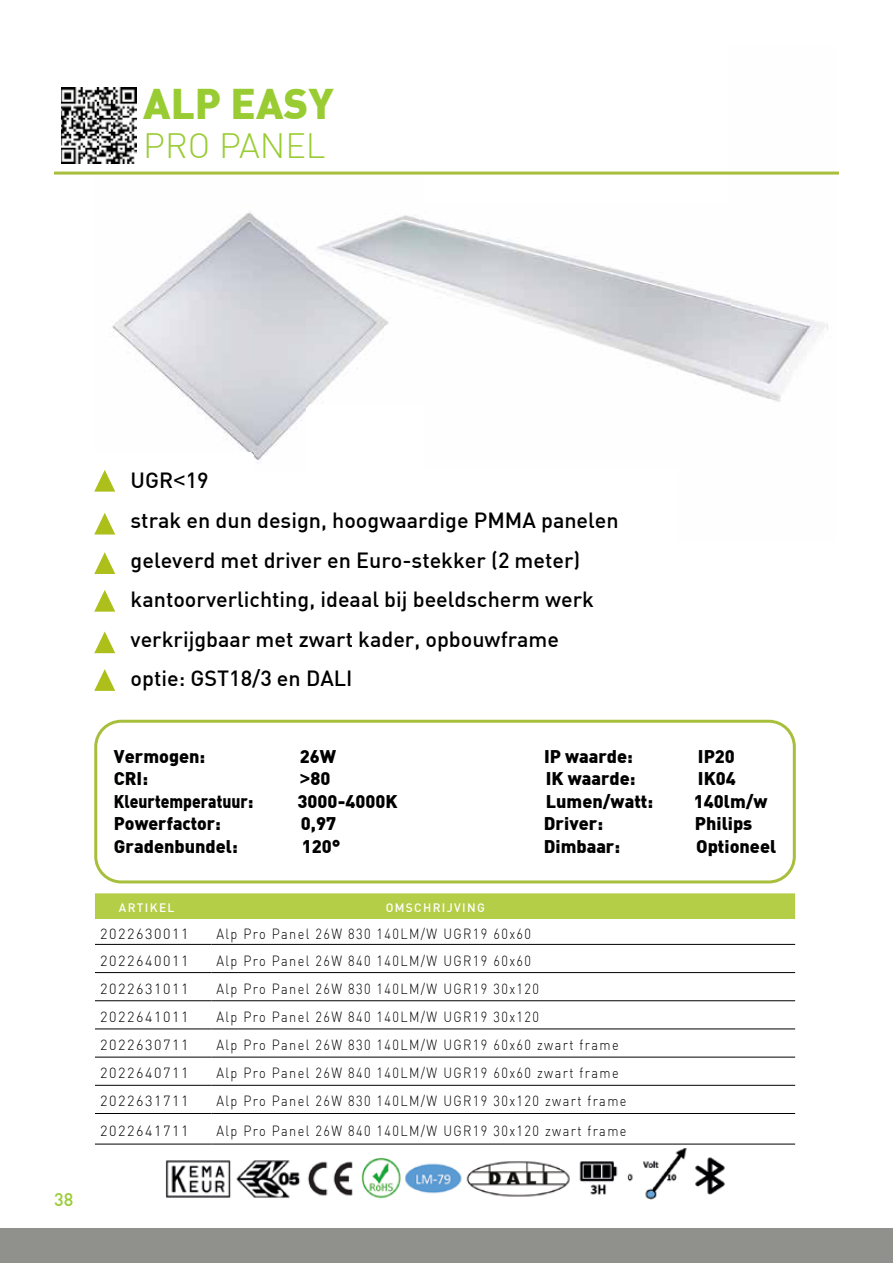
<style>
.page{position:relative;width:893px;height:1263px;background:#fff}
.page>*{position:absolute;margin:0;border:0;box-sizing:border-box;transform-origin:0 0}
.t1{font:900 42px "DIN";color:#9c3}
.t2{font:300 34.5px "DIN";color:#9c3}
.t3{font:500 21.6px/39.6px "DIN";color:#000}
.t4{font:900 18px "DIN";color:#000}
.t5{font:900 18px "DIN";color:#000;scale:.87 1}
.t6{font:500 18px "DIN";color:#9c3}
.t7{font:300 14.4px "DIN";letter-spacing:.11em;color:#000;scale:.88 1}
.t8{font:300 14.4px "DIN";letter-spacing:.11em;color:#000}
.t9{font:500 12px "DIN";letter-spacing:.11em;color:#fff}
.s1{font-family:"Arial";font-weight:400}
.s2{font-family:"Arial";font-weight:700}
</style>
<div class="page">
<img style="left:94px;top:171px;width:328px;height:292px">
<img style="left:307px;top:171px;width:422px;height:33px">
<img style="left:729px;top:171px;width:106px;height:231px">
<img style="left:422px;top:219px;width:255px;height:150px">
<img style="left:677px;top:204px;width:53px;height:198px">
<hr style="left:54px;top:172px;width:785px;height:3px;background:#a7bf3a">
<div style="left:0;top:1228px;width:893px;height:35px;background:#90908c"></div>
<svg style="left:94px;top:552px;width:21px;height:22px"></svg>
<svg style="left:94px;top:590px;width:21px;height:22px"></svg>
<svg style="left:94px;top:513px;width:21px;height:21px"></svg>
<div style="left:94px;top:720px;width:702px;height:163px;border:3px solid #a7bf3a;border-radius:26px"></div>
<svg style="left:94px;top:470px;width:21px;height:22px"></svg>
<img style="left:166px;top:1148px;width:521px;height:52px">
<img style="left:695px;top:1157px;width:30px;height:38px">
<img style="left:61px;top:88px;width:75px;height:75px">
<svg style="left:94px;top:631px;width:21px;height:22px"></svg>
<svg style="left:94px;top:669px;width:21px;height:22px"></svg>
<div style="left:95px;top:893px;width:700px;height:26px;background:#b4ce47"></div>
<hr style="left:95px;top:944px;width:116px;height:1px;background:#000">
<hr style="left:211px;top:944px;width:584px;height:1px;background:#000">
<hr style="left:95px;top:972px;width:116px;height:1px;background:#000">
<hr style="left:211px;top:972px;width:584px;height:1px;background:#000">
<hr style="left:95px;top:1000px;width:116px;height:1px;background:#000">
<hr style="left:211px;top:1000px;width:584px;height:1px;background:#000">
<hr style="left:95px;top:1029px;width:116px;height:1px;background:#000">
<hr style="left:211px;top:1029px;width:584px;height:1px;background:#000">
<hr style="left:95px;top:1057px;width:116px;height:1px;background:#000">
<hr style="left:211px;top:1057px;width:584px;height:1px;background:#000">
<hr style="left:95px;top:1085px;width:116px;height:1px;background:#000">
<hr style="left:211px;top:1085px;width:584px;height:1px;background:#000">
<hr style="left:95px;top:1113px;width:116px;height:1px;background:#000">
<hr style="left:211px;top:1113px;width:584px;height:1px;background:#000">
<hr style="left:95px;top:1144px;width:116px;height:1px;background:#000">
<hr style="left:211px;top:1144px;width:584px;height:1px;background:#000">
<h1 class="t1" style="left:143px;top:75px;width:192px">ALP EASY</h1>
<h2 class="t2" style="left:143px;top:124px;width:184px">PRO PANEL</h2>
<p class="t6" style="left:54px;top:1188px;width:21px">38</p>
<h3 class="t3" style="left:131px;top:460px;width:490px">UGR<span class="s1">&lt;</span>19<br>strak en dun design, hoogwaardige PMMA panelen geleverd met driver en Euro-stekker (2 meter) kantoorverlichting, ideaal bij beeldscherm werk verkrijgbaar met zwart kader, opbouwframe optie: GST18/3 en DALI</h3>
<p class="t4" style="left:114px;top:744px;width:93px">Vermogen:</p>
<p class="t4" style="left:300px;top:744px;width:38px">26W</p>
<p class="t4" style="left:544px;top:744px;width:90px">IP waarde:</p>
<p class="t4" style="left:698px;top:744px;width:39px">IP20</p>
<p class="t4" style="left:114px;top:766px;width:36px">CRI:</p>
<p class="t4" style="left:300px;top:766px;width:32px"><span class="s2">&gt;</span>80</p>
<p class="t4" style="left:546px;top:766px;width:91px">IK waarde:</p>
<p class="t4" style="left:698px;top:766px;width:39px">IK04</p>
<p class="t5" style="left:114px;top:789px;width:162px">Kleurtemperatuur:</p>
<p class="t4" style="left:298px;top:789px;width:101px">3000-4000K</p>
<p class="t4" style="left:546px;top:789px;width:109px">Lumen/watt:</p>
<p class="t4" style="left:694px;top:789px;width:75px">140lm/w</p>
<p class="t4" style="left:114px;top:811px;width:109px">Powerfactor:</p>
<p class="t4" style="left:301px;top:811px;width:37px">0,97</p>
<p class="t4" style="left:544px;top:811px;width:61px">Driver:</p>
<p class="t4" style="left:695px;top:811px;width:59px">Philips</p>
<p class="t4" style="left:114px;top:834px;width:125px">Gradenbundel:</p>
<p class="t4" style="left:302px;top:834px;width:40px">120°</p>
<p class="t4" style="left:544px;top:834px;width:78px">Dimbaar:</p>
<p class="t4" style="left:696px;top:834px;width:82px">Optioneel</p>
<p class="t9" style="left:119px;top:900px;width:57px">ARTIKEL</p>
<p class="t9" style="left:386px;top:900px;width:101px">OMSCHRIJVING</p>
<p class="t8" style="left:100px;top:924px;width:90px">2022630011</p>
<p class="t7" style="left:216px;top:924px;width:359px">Alp Pro Panel 26W 830 140LM/W UGR19 60x60</p>
<p class="t8" style="left:100px;top:951px;width:90px">2022640011</p>
<p class="t7" style="left:216px;top:951px;width:359px">Alp Pro Panel 26W 840 140LM/W UGR19 60x60</p>
<p class="t8" style="left:100px;top:980px;width:90px">2022631011</p>
<p class="t7" style="left:216px;top:980px;width:368px">Alp Pro Panel 26W 830 140LM/W UGR19 30x120</p>
<p class="t8" style="left:100px;top:1008px;width:90px">2022641011</p>
<p class="t7" style="left:216px;top:1008px;width:368px">Alp Pro Panel 26W 840 140LM/W UGR19 30x120</p>
<p class="t8" style="left:100px;top:1036px;width:90px">2022630711</p>
<p class="t7" style="left:216px;top:1036px;width:458px">Alp Pro Panel 26W 830 140LM/W UGR19 60x60 zwart frame</p>
<p class="t8" style="left:100px;top:1064px;width:90px">2022640711</p>
<p class="t7" style="left:216px;top:1064px;width:458px">Alp Pro Panel 26W 840 140LM/W UGR19 60x60 zwart frame</p>
<p class="t8" style="left:100px;top:1092px;width:90px">2022631711</p>
<p class="t7" style="left:216px;top:1092px;width:467px">Alp Pro Panel 26W 830 140LM/W UGR19 30x120 zwart frame</p>
<p class="t8" style="left:100px;top:1122px;width:90px">2022641711</p>
<p class="t7" style="left:216px;top:1122px;width:467px">Alp Pro Panel 26W 840 140LM/W UGR19 30x120 zwart frame</p>
</div>
